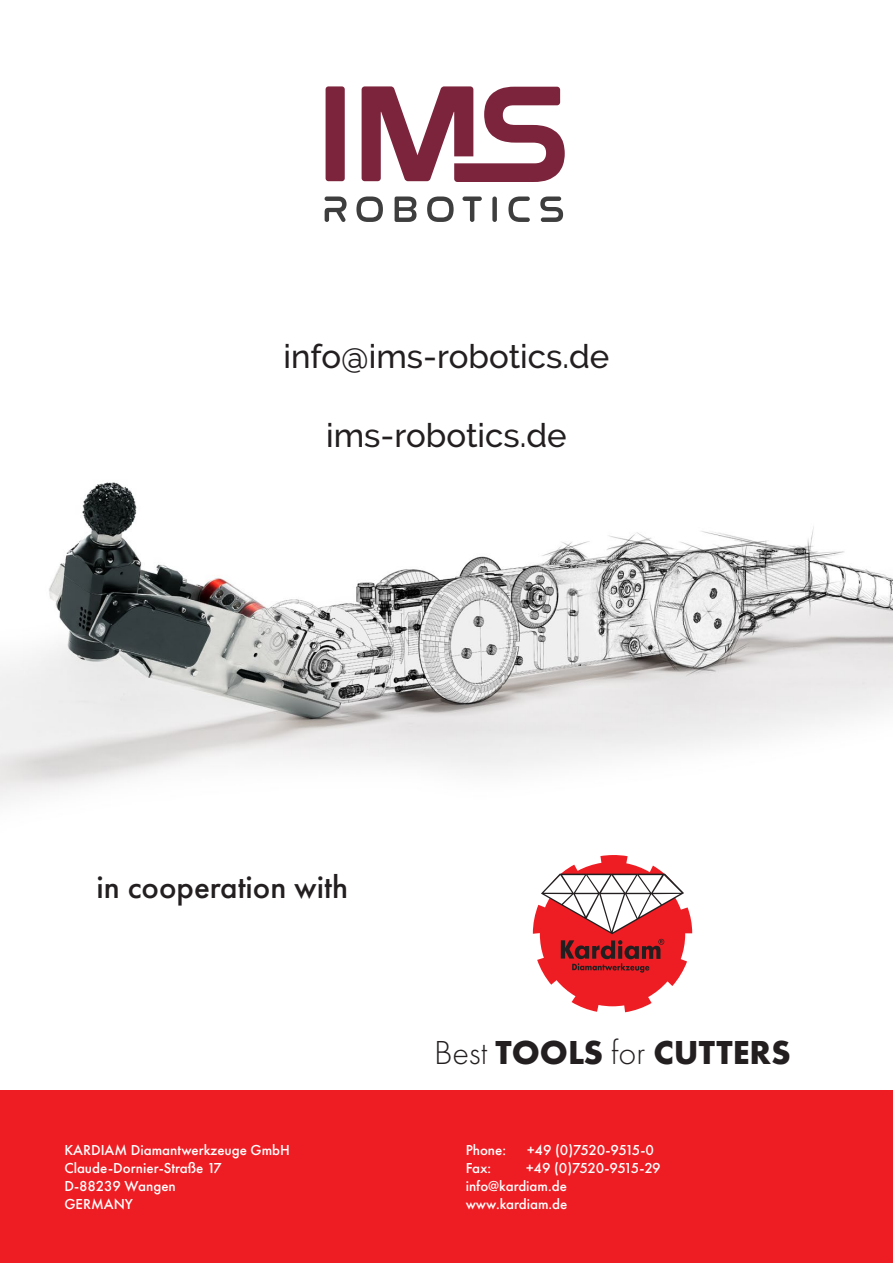
<style>
.page{position:relative;width:893px;height:1263px;background:#fff}
.page>*{position:absolute;margin:0;border:0;box-sizing:border-box;transform-origin:0 0}
.t1{font:700 34.5px "Futura PT";color:#231f20}
.t2{font:500 33px "Raleway";color:#231f20}
.t3{font:500 33px "Futura PT";color:#231f20}
.t4{font:500 15px "Futura PT";color:#fff}
.t5{font:500 15px "Futura PT";letter-spacing:-.045em;color:#fff}
.s1{font-weight:300}
</style>
<div class="page">
<div style="left:0;top:1091px;width:893px;height:172px;background:#ee1d23"></div>
<img style="left:0;top:482px;width:893px;height:319px">
<svg style="left:325px;top:196px;width:22px;height:26px"></svg>
<svg style="left:356px;top:196px;width:27px;height:26px"></svg>
<svg style="left:395px;top:196px;width:21px;height:26px"></svg>
<svg style="left:427px;top:196px;width:27px;height:26px"></svg>
<svg style="left:462px;top:196px;width:20px;height:26px"></svg>
<div style="left:492px;top:196px;width:5px;height:26px;background:#3e3e3f;border-radius:2px"></div>
<svg style="left:508px;top:196px;width:22px;height:26px"></svg>
<svg style="left:540px;top:196px;width:23px;height:26px"></svg>
<div style="left:326px;top:86px;width:19px;height:95px;background:#7d243d;border-radius:3px"></div>
<svg style="left:362px;top:86px;width:203px;height:96px"></svg>
<svg style="left:533px;top:855px;width:159px;height:157px"></svg>
<p class="t2" style="left:284px;top:337px;width:327px">info@ims-robotics.de</p>
<p class="t2" style="left:326px;top:416px;width:242px">ims-robotics.de</p>
<p class="t3" style="left:97px;top:867px;width:253px">in cooperation with</p>
<p class="t4" style="left:64px;top:1140px;width:227px">KARDIAM Diamantwerkzeuge GmbH</p>
<p class="t4" style="left:64px;top:1158px;width:159px">Claude-Dornier-Straße 17</p>
<p class="t4" style="left:64px;top:1176px;width:113px">D-88239 Wangen</p>
<p class="t4" style="left:64px;top:1194px;width:70px">GERMANY</p>
<p class="t1" style="left:434px;top:1030px;width:358px"><span class="s1">Best</span> TOOLS <span class="s1">for</span> CUTTERS</p>
<p class="t4" style="left:466px;top:1140px;width:42px">Phone:</p>
<p class="t5" style="left:527px;top:1140px;width:128px">+49 (0)7520-9515-0</p>
<p class="t4" style="left:466px;top:1158px;width:27px">Fax:</p>
<p class="t5" style="left:526px;top:1158px;width:136px">+49 (0)7520-9515-29</p>
<p class="t4" style="left:466px;top:1176px;width:103px">info@kardiam.de</p>
<p class="t4" style="left:466px;top:1194px;width:103px">www.kardiam.de</p>
</div>
